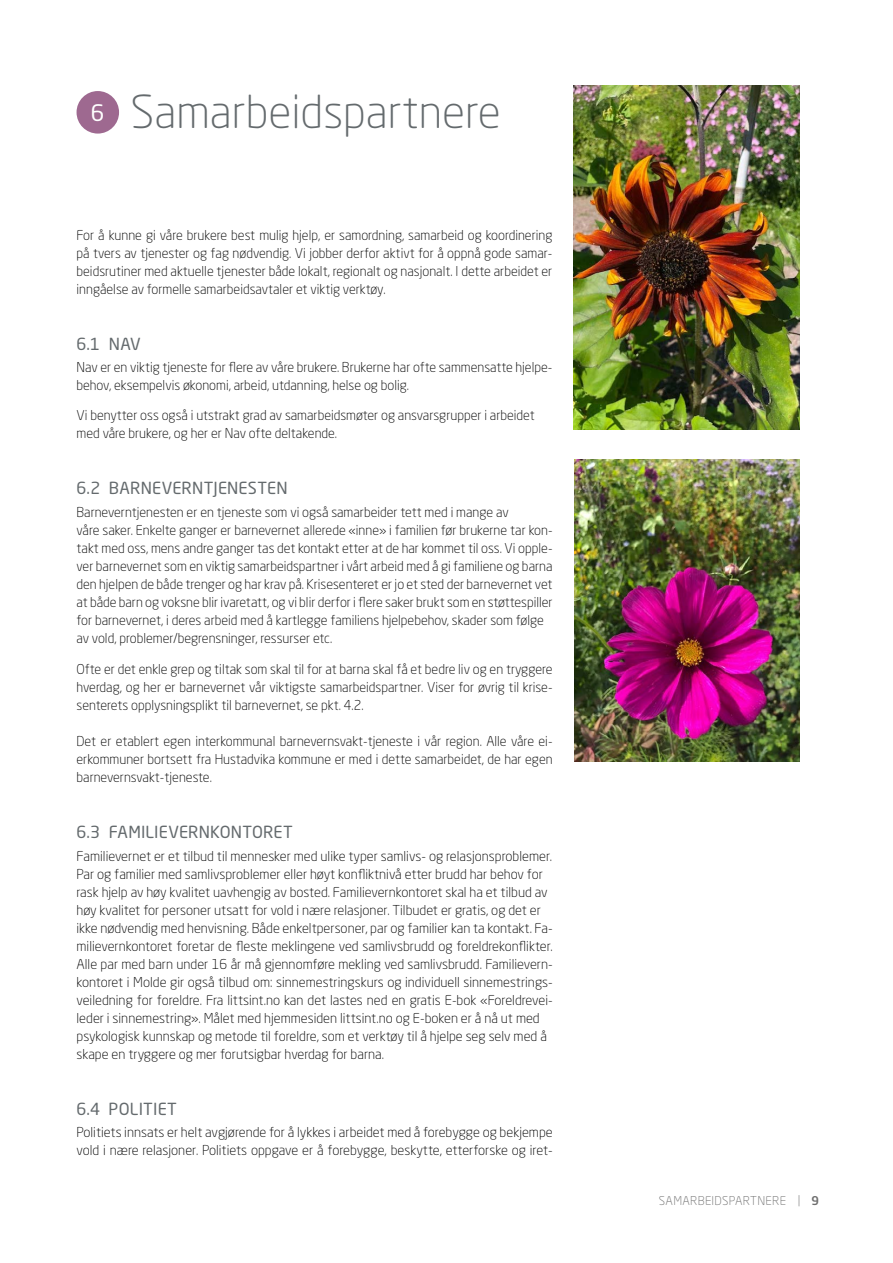
<style>
.page{position:relative;width:893px;height:1263px;background:#fff}
.page>*{position:absolute;margin:0;border:0;box-sizing:border-box;transform-origin:0 0}
.t1{font:300 45px "Neo Sans Std";color:#646a6d}
.t2{font:16.5px "Neo Sans Std";letter-spacing:.01em;color:#646a6d}
.t3{font:300 13.5px/18px "Neo Sans Std";color:#000}
.t4{font:300 12px "Neo Sans Std";letter-spacing:.025em;color:#6e6e6e}
.s1{font-weight:400;font-size:22.5px;color:#fff}
.s2{font-weight:500}
</style>
<div class="page">
<div style="left:77px;top:91px;width:42px;height:43px;background:#9e6990;border-radius:50%"></div>
<img style="left:574px;top:460px;width:225px;height:301px">
<img style="left:574px;top:85px;width:225px;height:345px">
<h1 class="t1" style="left:91px;top:84px;width:412px"><span class="s1">6</span> Samarbeidspartnere</h1>
<p class="t3" style="left:77px;top:226px;width:477px;text-align:justify">For å kunne gi våre brukere best mulig hjelp, er samordning, samarbeid og koordinering på tvers av tjenester og fag nødvendig. Vi jobber derfor aktivt for å oppnå gode samar&shy;beidsrutiner med aktuelle tjenester både lokalt, regionalt og nasjonalt. I dette arbeidet er inngåelse av formelle samarbeidsavtaler et viktig verktøy.</p>
<p class="t2" style="left:77px;top:334px;width:66px">6.1 NAV</p>
<p class="t3" style="left:77px;top:358px;width:477px">Nav er en viktig tjeneste for flere av våre brukere. Brukerne har ofte sammensatte hjelpe&shy;behov, eksempelvis økonomi, arbeid, utdanning, helse og bolig.</p>
<p class="t3" style="left:77px;top:406px;width:460px">Vi benytter oss også i utstrakt grad av samarbeidsmøter og ansvarsgrupper i arbeidet med våre brukere, og her er Nav ofte deltakende.</p>
<p class="t2" style="left:77px;top:478px;width:213px">6.2 BARNEVERNTJENESTEN</p>
<p class="t3" style="left:77px;top:503px;width:478px">Barneverntjenesten er en tjeneste som vi også samarbeider tett med i mange av<br>våre saker. Enkelte ganger er barnevernet allerede «inne» i familien før brukerne tar kon&shy;takt med oss, mens andre ganger tas det kontakt etter at de har kommet til oss. Vi opple&shy;ver barnevernet som en viktig samarbeidspartner i vårt arbeid med å gi familiene og barna den hjelpen de både trenger og har krav på. Krisesenteret er jo et sted der barnevernet vet at både barn og voksne blir ivaretatt, og vi blir derfor i flere saker brukt som en støttespiller for barnevernet, i deres arbeid med å kartlegge familiens hjelpebehov, skader som følge av vold, problemer/begrensninger, ressurser etc.</p>
<p class="t3" style="left:77px;top:660px;width:478px;text-align:justify">Ofte er det enkle grep og tiltak som skal til for at barna skal få et bedre liv og en tryggere hverdag, og her er barnevernet vår viktigste samarbeidspartner. Viser for øvrig til krise&shy;senterets opplysningsplikt til barnevernet, se pkt. 4.2.</p>
<p class="t3" style="left:77px;top:732px;width:478px;text-align:justify">Det er etablert egen interkommunal barnevernsvakt-tjeneste i vår region. Alle våre ei&shy;erkommuner bortsett fra Hustadvika kommune er med i dette samarbeidet, de har egen barnevernsvakt-tjeneste.</p>
<p class="t2" style="left:77px;top:822px;width:218px">6.3 FAMILIEVERNKONTORET</p>
<p class="t3" style="left:77px;top:847px;width:478px">Familievernet er et tilbud til mennesker med ulike typer samlivs- og relasjonsproblemer.<br>Par og familier med samlivsproblemer eller høyt konfliktnivå etter brudd har behov for rask hjelp av høy kvalitet uavhengig av bosted. Familievernkontoret skal ha et tilbud av høy kvalitet for personer utsatt for vold i nære relasjoner. Tilbudet er gratis, og det er ikke nødvendig med henvisning. Både enkeltpersoner, par og familier kan ta kontakt. Fa&shy;milievernkontoret foretar de fleste meklingene ved samlivsbrudd og foreldrekonflikter.<br>Alle par med barn under 16 år må gjennomføre mekling ved samlivsbrudd. Familievern&shy;kontoret i Molde gir også tilbud om: sinnemestringskurs og individuell sinnemestrings&shy;veiledning for foreldre. Fra littsint.no kan det lastes ned en gratis E-bok «Foreldrevei&shy;leder i sinnemestring». Målet med hjemmesiden littsint.no og E-boken er å nå ut med psykologisk kunnskap og metode til foreldre, som et verktøy til å hjelpe seg selv med å skape en tryggere og mer forutsigbar hverdag for barna.</p>
<p class="t2" style="left:77px;top:1099px;width:102px">6.4 POLITIET</p>
<p class="t3" style="left:77px;top:1123px;width:478px">Politiets innsats er helt avgjørende for å lykkes i arbeidet med å forebygge og bekjempe vold i nære relasjoner. Politiets oppgave er å forebygge, beskytte, etterforske og iret-</p>
<p class="t4" style="left:659px;top:1194px;width:162px">SAMARBEIDSPARTNERE | <span class="s2">9</span></p>
</div>
